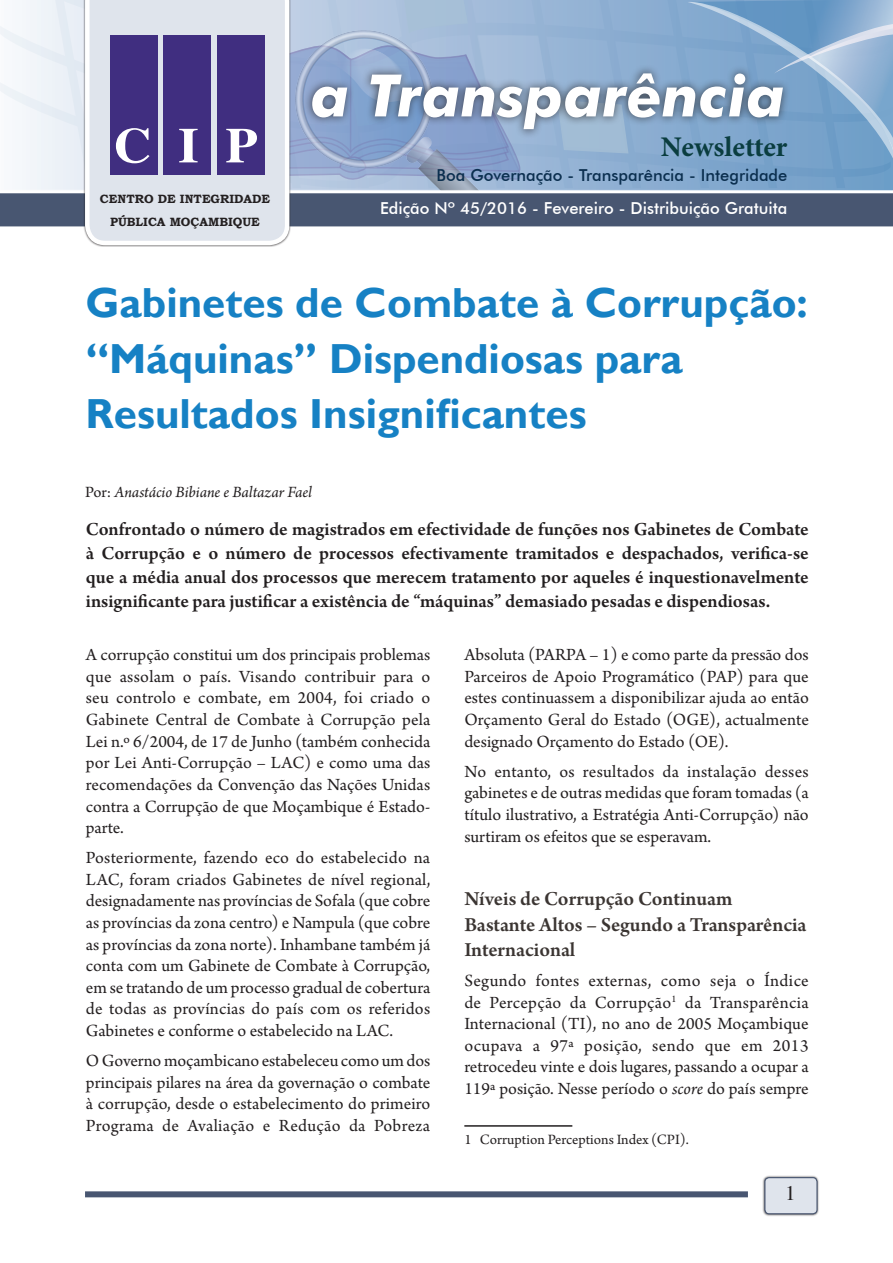
<style>
.page{position:relative;width:893px;height:1263px;background:#fff}
.page>*{position:absolute;margin:0;border:0;box-sizing:border-box;transform-origin:0 0}
.t1{font:italic 700 58.5px "Futura BT";color:#fff}
.Titulo{font:700 42px/55.5px "Gill Sans";color:#1681c4}
.t2{font:700 28.5px "Minion Pro";letter-spacing:-.005em;color:#0a3d3f}
.Subtitulo_2{font:600 21px/25.2px "Arno Pro";letter-spacing:-.005em;color:#3b3532}
.t3{font:21px "News Serif";color:#231f20}
.Lead{font:600 19.5px/24px "Arno Pro";color:#231f20;text-align:justify}
.Corpo{font:18px/21.6px "Arno Pro";color:#231f20;text-align:justify}
.t4{font:500 16.5px "Futura BT";color:#fff}
.t5{font:500 16.5px "Futura BT";color:#0b2f4f}
.Corpo-2{font:italic 16.5px "Arno Pro";letter-spacing:-.005em;color:#231f20}
.Endnote_Text{font:15px "Arno Pro";color:#231f20}
.t6{font:700 12px "Bookman Old Style";color:#231f20}
.s1{font-style:normal}
.s2{font-style:italic}
</style>
<div class="page">
<div style="left:762px;top:1175px;width:58px;height:41px;background:#231f20;opacity:.75"></div>
<div style="left:765px;top:1178px;width:52px;height:36px;background:#dfe4ec;border-radius:4px"></div>
<div style="left:764px;top:1177px;width:54px;height:37px;border:1px solid #485671;border-radius:4px"></div>
<div style="left:85px;top:1191px;width:663px;height:6px;background:#485671"></div>
<svg style="left:85px;top:229px;width:204px;height:16px"></svg>
<svg style="left:0;top:0;width:893px;height:229px;background:#90a1c0"></svg>
<hr style="left:464px;top:1125px;width:108px;height:2px;background:#231f20">
<p class="t1" style="left:311px;top:60px;width:476px">a Transparência</p>
<p class="t2" style="left:661px;top:126px;width:128px">Newsletter</p>
<p class="t6" style="left:100px;top:190px;width:172px">CENTRO DE INTEGRIDADE</p>
<p class="t6" style="left:110px;top:214px;width:151px">PÚBLICA MOÇAMBIQUE</p>
<p class="t5" style="left:437px;top:165px;width:352px">Boa Governação - Transparência - Integridade</p>
<p class="t4" style="left:380px;top:198px;width:409px">Edição Nº 45/2016 - Fevereiro - Distribuição Gratuita</p>
<p class="Titulo" style="left:85px;top:276px;width:724px">Gabinetes de Combate à Corrupção:</p>
<p class="Titulo" style="left:85px;top:332px;width:599px">“Máquinas” Dispendiosas para<br>Resultados Insignificantes</p>
<p class="Corpo-2" style="left:85px;top:483px;width:228px"><span class="s1">Por:</span> Anastácio Bibiane e Baltazar Fael</p>
<p class="Lead" style="left:86px;top:518px;width:724px">Confrontado o número de magistrados em efectividade de funções nos Gabinetes de Combate à Corrupção e o número de processos efectivamente tramitados e despachados, verifica-se que a média anual dos processos que merecem tratamento por aqueles é inquestionavelmente insignificante para justificar a existência de “máquinas” demasiado pesadas e dispendiosas.</p>
<p class="Corpo" style="left:86px;top:645px;width:346px">A corrupção constitui um dos principais problemas que assolam o país. Visando contribuir para o seu controlo e combate, em 2004, foi criado o Gabinete Central de Combate à Corrupção pela Lei n.º 6/2004, de 17 de Junho (também conhecida por Lei Anti-Corrupção – LAC) e como uma das recomendações da Convenção das Nações Unidas contra a Corrupção de que Moçambique é Estado&shy;parte.</p>
<p class="Corpo" style="left:86px;top:848px;width:346px">Posteriormente, fazendo eco do estabelecido na LAC, foram criados Gabinetes de nível regional, designadamente nas províncias de Sofala (que cobre as províncias da zona centro) e Nampula (que cobre as províncias da zona norte). Inhambane também já conta com um Gabinete de Combate à Corrupção, em se tratando de um processo gradual de cobertura de todas as províncias do país com os referidos Gabinetes e conforme o estabelecido na LAC.</p>
<p class="Corpo" style="left:86px;top:1051px;width:346px">O Governo moçambicano estabeleceu como um dos principais pilares na área da governação o combate à corrupção, desde o estabelecimento do primeiro Programa de Avaliação e Redução da Pobreza</p>
<p class="Corpo" style="left:464px;top:645px;width:346px">Absoluta (PARPA – 1) e como parte da pressão dos Parceiros de Apoio Programático (PAP) para que estes continuassem a disponibilizar ajuda ao então Orçamento Geral do Estado (OGE), actualmente designado Orçamento do Estado (OE).</p>
<p class="Corpo" style="left:464px;top:761px;width:346px">No entanto, os resultados da instalação desses gabinetes e de outras medidas que foram tomadas (a título ilustrativo, a Estratégia Anti-Corrupção) não surtiram os efeitos que se esperavam.</p>
<p class="Subtitulo_2" style="left:464px;top:887px;width:344px">Níveis de Corrupção Continuam<br>Bastante Altos – Segundo a Transparência<br>Internacional</p>
<p class="Corpo" style="left:464px;top:971px;width:346px">Segundo fontes externas, como seja o Índice de Percepção da Corrupção<sup>1</sup> da Transparência Internacional (TI), no ano de 2005 Moçambique ocupava a 97ª posição, sendo que em 2013 retrocedeu vinte e dois lugares, passando a ocupar a 119ª posição. Nesse período o <span class="s2">score</span> do país sempre</p>
<p class="Endnote_Text" style="left:464px;top:1131px;width:226px">1 Corruption Perceptions Index (CPI).</p>
<p class="t3" style="left:785px;top:1181px;width:12px">1</p>
</div>
